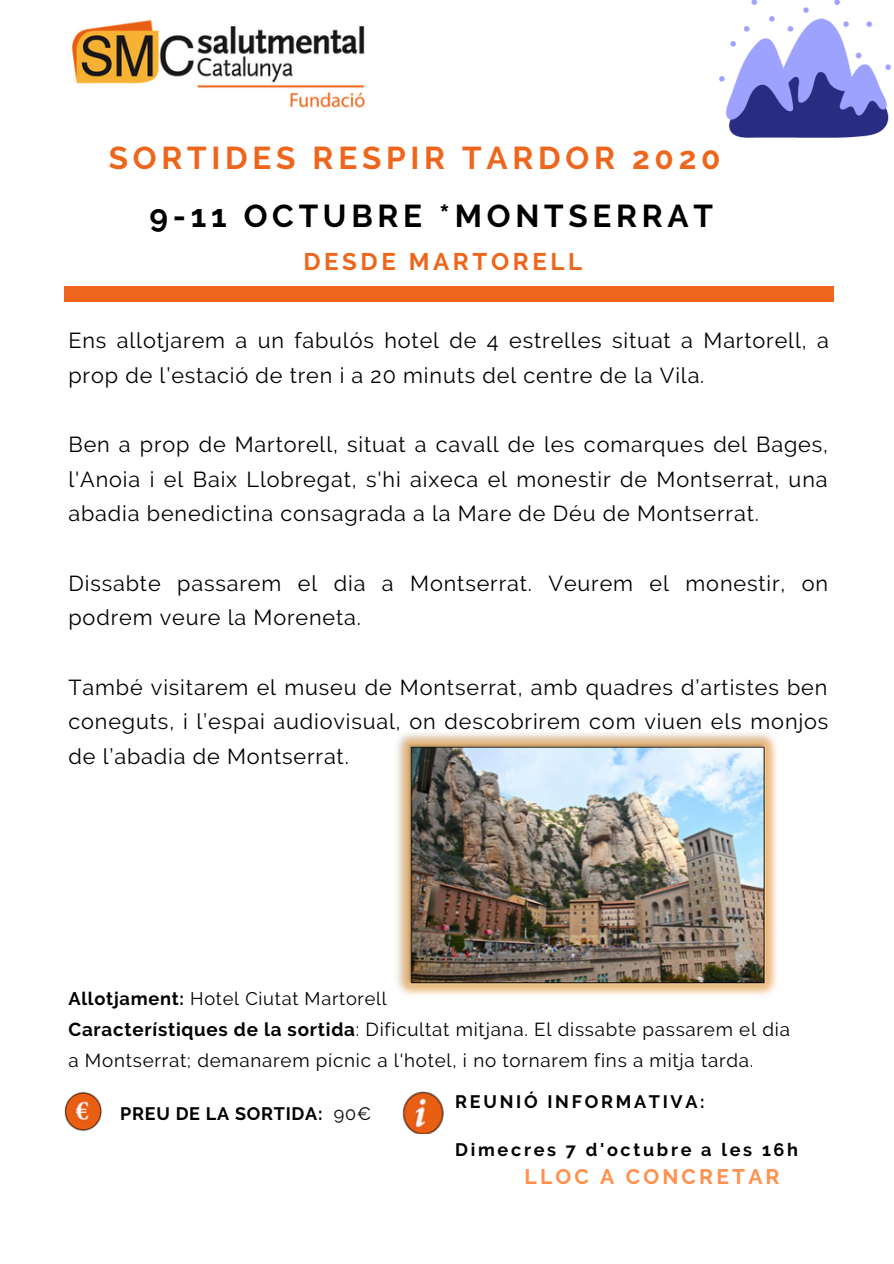
<style>
.page{position:relative;width:894px;height:1264px;background:#fff}
.page>*{position:absolute;margin:0;border:0;box-sizing:border-box;transform-origin:0 0}
.t1{font:700 31.5px "Raleway";letter-spacing:.15em;color:#ee661c}
.t2{font:700 31.5px "Raleway";letter-spacing:.15em;color:#000}
.t3{font:700 24px "Raleway";letter-spacing:.15em;color:#ee661c}
.t4{font:21.6px/34.7px "Raleway";letter-spacing:.04em;color:#000}
.t5{font:700 21px "Raleway";letter-spacing:.15em;color:#ff914d}
.t6{font:18.75px/31px "Raleway";letter-spacing:.04em;color:#000}
.t7{font:18.3px "Raleway";letter-spacing:.04em;color:#000}
.t8{font:700 18px "Raleway";letter-spacing:.15em;color:#000}
.t9{font:700 18px "Raleway";letter-spacing:.04em;color:#000}
.s1{font-weight:700}
.s2{font-weight:400}
</style>
<div class="page">
<img style="left:71px;top:19px;width:294px;height:89px">
<img style="left:64px;top:1092px;width:38px;height:40px">
<img style="left:402px;top:1091px;width:42px;height:42px">
<div style="left:64px;top:286px;width:769px;height:16px;background:#ee661c"></div>
<img style="left:397px;top:733px;width:380px;height:263px">
<img style="left:719px;top:0;width:172px;height:138px">
<h1 class="t1" style="left:109px;top:140px;width:613px">SORTIDES RESPIR TARDOR 2020</h1>
<h1 class="t2" style="left:149px;top:197px;width:564px">9-11 OCTUBRE *MONTSERRAT</h1>
<p class="t3" style="left:303px;top:247px;width:280px">DESDE MARTORELL</p>
<p class="t4" style="left:68px;top:323px;width:761px">Ens allotjarem a un fabulós hotel de 4 estrelles situat a Martorell, a prop de l’estació de tren i a 20 minuts del centre de la Vila.</p>
<p class="t4" style="left:68px;top:427px;width:761px;text-align:justify">Ben a prop de Martorell, situat a cavall de les comarques del Bages, l'Anoia i el Baix Llobregat, s'hi aixeca el monestir de Montserrat, una abadia benedictina consagrada a la Mare de Déu de Montserrat.</p>
<p class="t4" style="left:68px;top:566px;width:761px">Dissabte passarem el dia a Montserrat. Veurem el monestir, on podrem veure la Moreneta.</p>
<p class="t4" style="left:68px;top:669px;width:761px;text-align:justify">També visitarem el museu de Montserrat, amb quadres d’artistes ben coneguts, i l’espai audiovisual, on descobrirem com viuen els monjos de l’abadia de Montserrat.</p>
<p class="t7" style="left:68px;top:987px;width:320px"><span class="s1">Allotjament:</span> Hotel Ciutat Martorell</p>
<p class="t6" style="left:68px;top:1013px;width:722px"><span class="s1">Característiques de la sortida</span>: Dificultat mitjana. El dissabte passarem el dia a Montserrat; demanarem pícnic a l'hotel, i no tornarem fins a mitja tarda.</p>
<p class="t9" style="left:120px;top:1102px;width:252px">PREU DE LA SORTIDA: <span class="s2">90€</span></p>
<p class="t8" style="left:455px;top:1090px;width:251px">REUNIÓ INFORMATIVA:</p>
<p class="t8" style="left:455px;top:1139px;width:344px">Dimecres 7 d'octubre a les 16h</p>
<p class="t5" style="left:524px;top:1164px;width:256px">LLOC A CONCRETAR</p>
</div>
